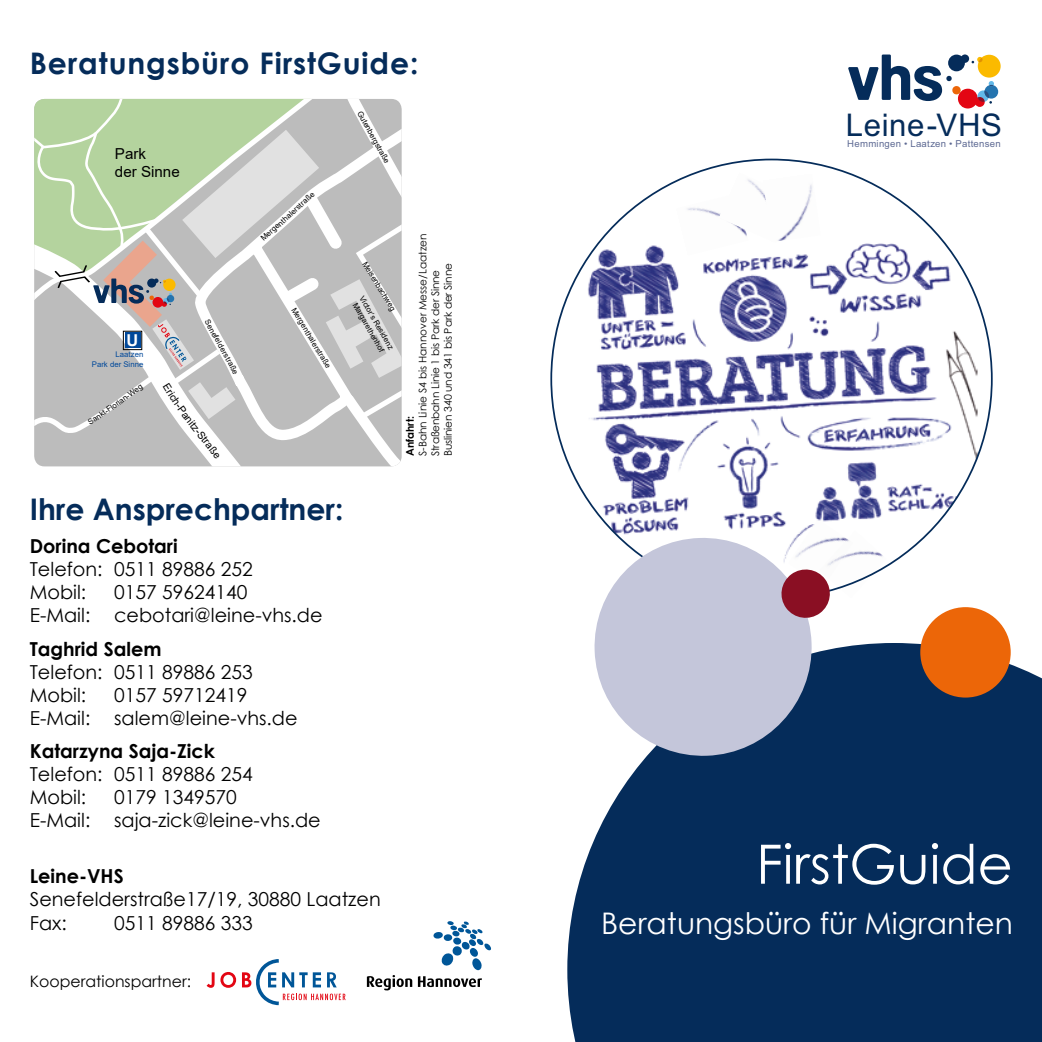
<style>
.page{position:relative;width:1042px;height:1042px;background:#fff}
.page>*{position:absolute;margin:0;border:0;box-sizing:border-box;transform-origin:0 0}
.t1{font:54.25px "Century Gothic";color:#fff}
.t2{font:31.15px "Arial";letter-spacing:.02em;color:#052c5a}
.t3{font:29.75px "Century Gothic";color:#fff}
.t4{font:700 29.75px "Century Gothic";letter-spacing:.03em;color:#052c5a}
.t5{font:700 29.75px "Century Gothic";color:#052c5a}
.t6{font:19.25px/23.1px "Century Gothic";color:#000}
.t7{font:700 19.25px "Century Gothic";color:#000}
.t8{font:700 16.28px "Arial";color:#fff}
.t9{font:15.75px "Century Gothic";color:#000}
.t10{font:15.22px/18.2px "Arial";color:#000}
.t11{font:10.5px/12.6px "Century Gothic";letter-spacing:-.01em;color:#000}
.t12{font:700 10.5px "Century Gothic";color:#000}
.t13{font:10.33px "Arial";color:#000}
.t14{font:9.62px "Arial";letter-spacing:.03em;color:#5e6a93}
.t15{font:7.7px/9.3px "Arial";color:#000;text-align:center}
.t16{font:7.7px/9.3px "Arial";color:#00489a;text-align:right}
</style>
<div class="page">
<img style="left:571px;top:234px;width:407px;height:308px">
<img style="left:676px;top:208px;width:72px;height:48px">
<img style="left:719px;top:179px;width:77px;height:64px">
<img style="left:763px;top:179px;width:57px;height:63px">
<img style="left:781px;top:524px;width:7px;height:12px">
<img style="left:788px;top:519px;width:65px;height:28px">
<img style="left:819px;top:530px;width:67px;height:61px">
<div style="left:567px;top:643px;width:475px;height:399px;background:#052c5a"></div>
<svg style="left:592px;top:536px;width:221px;height:222px;fill:#c4c6da"></svg>
<svg style="left:778px;top:566px;width:55px;height:55px"></svg>
<svg style="left:207px;top:972px;width:29px;height:16px"></svg>
<svg style="left:242px;top:959px;width:104px;height:47px"></svg>
<svg style="left:367px;top:975px;width:45px;height:15px"></svg>
<svg style="left:418px;top:976px;width:64px;height:11px"></svg>
<svg style="left:433px;top:921px;width:58px;height:49px"></svg>
<div style="left:920px;top:607px;width:90px;height:90px;background:#ec6608;border-radius:50%"></div>
<svg style="left:848px;top:54px;width:152px;height:54px"></svg>
<svg style="left:34px;top:99px;width:368px;height:367px"></svg>
<h3 class="t4" style="left:30px;top:41px;width:390px">Beratungsbüro FirstGuide:</h3>
<p class="t10" style="left:115px;top:145px;width:66px">Park<br>der Sinne</p>
<p class="t8" style="left:127px;top:329px;width:13px">U</p>
<p class="t16" style="left:92px;top:350px;width:53px">Laatzen<br>Park der Sinne</p>
<p class="t15" style="left:120px;top:395px;width:24px;rotate:-36deg">n-Weg</p>
<p class="t15" style="left:102px;top:408px;width:24px;rotate:-35deg">-Floria</p>
<p class="t15" style="left:215px;top:326px;width:17px;rotate:61deg">nefe</p>
<p class="t15" style="left:223px;top:340px;width:15px;rotate:60deg">lder</p>
<p class="t13" style="left:203px;top:425px;width:36px;rotate:51deg">-Straße</p>
<p class="t15" style="left:259px;top:236px;width:71px;rotate:-42deg">Mergenthalerstraße</p>
<p class="t15" style="left:297px;top:306px;width:71px;rotate:59deg">Mergenthalerstraße</p>
<p class="t15" style="left:363px;top:109px;width:60px;rotate:61deg">Gutenbergstraße</p>
<p class="t15" style="left:369px;top:260px;width:58px;rotate:59deg">Meisenbachweg</p>
<p class="t15" style="left:366px;top:294px;width:61px;rotate:60deg">Victor‘s Residenz<br>Margarethenhof</p>
<p class="t11" style="left:416px;top:456px;width:224px;rotate:-90deg">S-Bahn Linie S4 bis Hannover Messe/Laatzen<br>Straßenbahn Linie 1 bis Park der Sinne<br>Buslinien 340 und 341 bis Park der Sinne</p>
<p class="t12" style="left:402px;top:456px;width:41px;rotate:-90deg">Anfahrt:</p>
<h3 class="t5" style="left:30px;top:487px;width:315px">Ihre Ansprechpartner:</h3>
<p class="t7" style="left:30px;top:531px;width:149px">Dorina Cebotari</p>
<p class="t6" style="left:30px;top:557px;width:224px">Telefon: 0511 89886 252<br>Mobil:</p>
<p class="t6" style="left:30px;top:580px;width:294px;text-align:center">0157 59624140<br>E-Mail: cebotari@leine-vhs.de</p>
<p class="t7" style="left:30px;top:634px;width:133px">Taghrid Salem</p>
<p class="t6" style="left:30px;top:660px;width:224px">Telefon: 0511 89886 253<br>Mobil:</p>
<p class="t6" style="left:30px;top:683px;width:269px;text-indent:84px">0157 59712419<br>E-Mail: salem@leine-vhs.de</p>
<p class="t7" style="left:30px;top:736px;width:187px">Katarzyna Saja-Zick</p>
<p class="t6" style="left:30px;top:762px;width:224px">Telefon: 0511 89886 254<br>Mobil:</p>
<p class="t6" style="left:30px;top:785px;width:293px;text-align:center">0179 1349570<br>E-Mail: saja-zick@leine-vhs.de</p>
<p class="t7" style="left:30px;top:861px;width:95px">Leine-VHS</p>
<p class="t6" style="left:30px;top:887px;width:352px">Senefelderstraße17/19, 30880 Laatzen<br>Fax:</p>
<p class="t6" style="left:114px;top:910px;width:140px">0511 89886 333</p>
<p class="t9" style="left:30px;top:970px;width:163px">Kooperationspartner:</p>
<h2 class="t2" style="left:846px;top:105px;width:158px">Leine -VHS</h2>
<p class="t14" style="left:847px;top:138px;width:155px">Hemmingen • Laatzen • Pattensen</p>
<h1 class="t1" style="left:756px;top:826px;width:258px">FirstGuide</h1>
<h3 class="t3" style="left:601px;top:903px;width:413px">Beratungsbüro für Migranten</h3>
</div>
